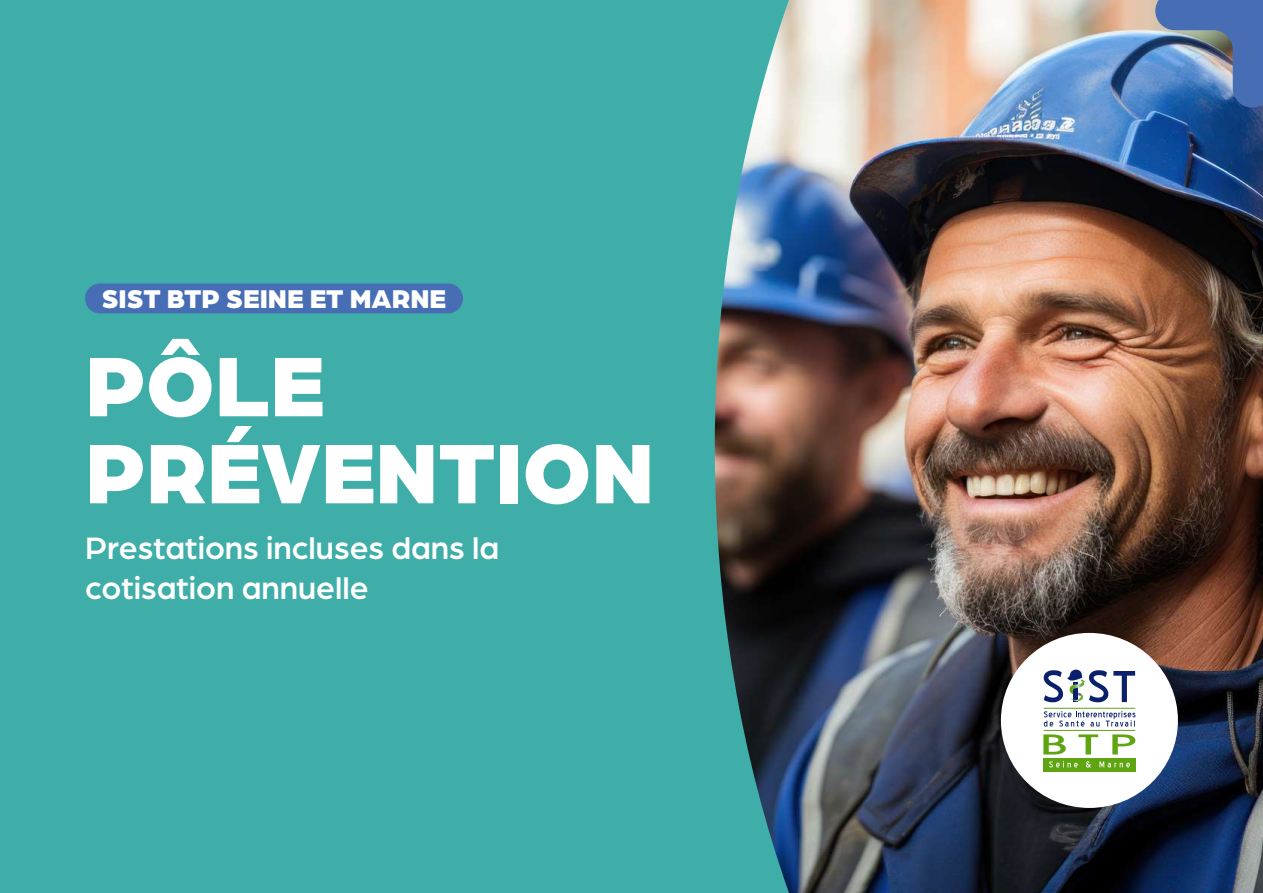
<style>
.page{position:relative;width:1263px;height:893px;background:#fff}
.page>*{position:absolute;margin:0;border:0;box-sizing:border-box;transform-origin:0 0}
.t1{font:900 90px/87px "Arboria";color:#fff}
.t2{font:500 33px/39.6px "Arboria";color:#fff}
.t3{font:900 27.45px "Arboria";color:#fff}
</style>
<div class="page">
<div style="left:0;top:0;width:819px;height:893px;background:#3faea8"></div>
<img style="left:715px;top:0;width:548px;height:893px">
<div style="left:1001px;top:633px;width:177px;height:175px;background:#fff;border-radius:50%"></div>
<div style="left:1043px;top:758px;width:92px;height:13px;background:#5fa511"></div>
<svg style="left:1043px;top:734px;width:23px;height:20px"></svg>
<svg style="left:1078px;top:734px;width:20px;height:20px"></svg>
<svg style="left:1112px;top:734px;width:23px;height:20px"></svg>
<svg style="left:1044px;top:711px;width:91px;height:16px"></svg>
<svg style="left:1049px;top:761px;width:29px;height:6px"></svg>
<svg style="left:1086px;top:761px;width:5px;height:6px"></svg>
<svg style="left:1099px;top:761px;width:31px;height:6px"></svg>
<svg style="left:1044px;top:669px;width:91px;height:34px"></svg>
<hr style="left:1044px;top:708px;width:91px;height:1px;background:#5fa511">
<hr style="left:1044px;top:730px;width:91px;height:1px;background:#5fa511">
<img style="left:1155px;top:0;width:108px;height:108px">
<div style="left:85px;top:283px;width:378px;height:30px;background:#476db4;border-radius:15px"></div>
<p class="t3" style="left:102px;top:279px;width:346px">SIST BTP SEINE ET MARNE</p>
<h1 class="t1" style="left:85px;top:336px;width:571px">PÔLE<br>PRÉVENTION</h1>
<p class="t2" style="left:85px;top:526px;width:416px">Prestations incluses dans la cotisation annuelle</p>
</div>
